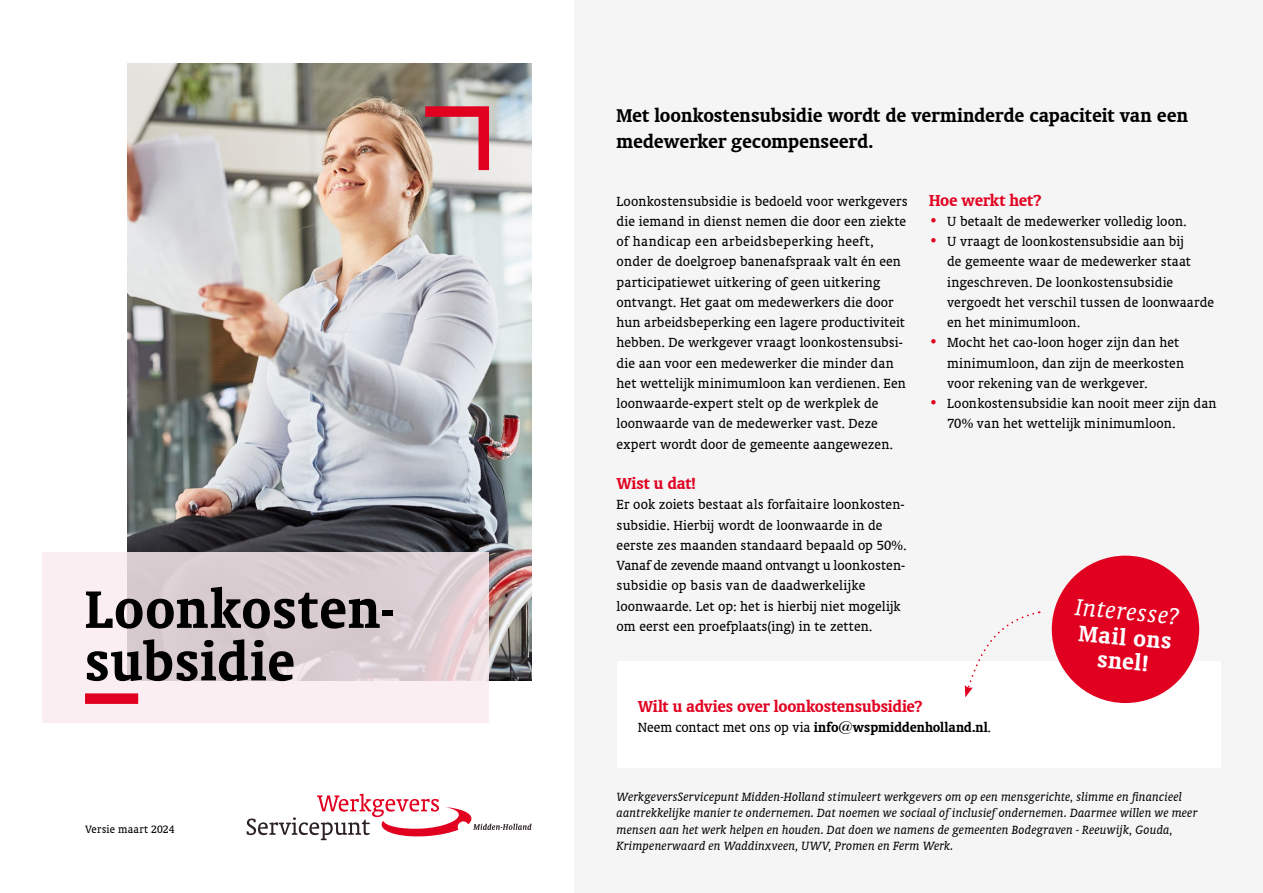
<style>
.page{position:relative;width:1263px;height:893px;background:#fff}
.page>*{position:absolute;margin:0;border:0;box-sizing:border-box;transform-origin:0 0}
.t1{font:700 60px/52.5px "Oranda BT";letter-spacing:.01em;color:#000}
.t2{font:italic 26.55px "Oranda BT";color:#fff}
.t3{font:700 25.35px/24.3px "Oranda BT";color:#fff;text-align:center}
.t4{font:700 21px/25.5px "Oranda BT";letter-spacing:-.005em;color:#000}
.t5{font:700 18px "Oranda BT";letter-spacing:-.015em;color:#e10020}
.t6{font:15px/20.2px "Oranda BT";letter-spacing:.005em;color:#000}
.t7{font:700 15px "Oranda BT";color:#000}
.t8{font:italic 13.5px/16.5px "Oranda BT";letter-spacing:.01em;color:#000}
.t9{font:12px "Oranda BT";letter-spacing:.015em;color:#000}
.s1{color:#e10020}
.s2{font-weight:400}
</style>
<div class="page">
<div style="left:574px;top:0;width:689px;height:893px;background:#f5f5f5"></div>
<img style="left:128px;top:64px;width:403px;height:616px">
<svg style="left:43px;top:553px;width:446px;height:170px;background:#e7dade"></svg>
<svg style="left:415px;top:101px;width:79px;height:80px;background:#cb9c9d"></svg>
<div style="left:617px;top:661px;width:603px;height:106px;background:#fff"></div>
<svg style="left:247px;top:794px;width:284px;height:46px"></svg>
<div style="left:85px;top:693px;width:53px;height:11px;background:#e10020"></div>
<div style="left:1052px;top:556px;width:147px;height:147px;background:#e10020;border-radius:50%"></div>
<svg style="left:965px;top:611px;width:75px;height:86px"></svg>
<h1 class="t1" style="left:85px;top:581px;width:309px">Loonkosten&shy;subsidie</h1>
<p class="t9" style="left:85px;top:823px;width:91px">Versie maart 2024</p>
<h3 class="t4" style="left:617px;top:102px;width:573px">Met loonkostensubsidie wordt de verminderde capaciteit van een medewerker gecompenseerd.</h3>
<p class="t6" style="left:617px;top:191px;width:293px">Loonkostensubsidie is bedoeld voor werkgevers die iemand in dienst nemen die door een ziekte of handicap een arbeidsbeperking heeft, onder de doelgroep banenafspraak valt én een participatiewet uitkering of geen uitkering ontvangt. Het gaat om medewerkers die door hun arbeidsbeperking een lagere productiviteit hebben. De werkgever vraagt loonkostensubsi&shy;die aan voor een medewerker die minder dan het wettelijk minimumloon kan verdienen. Een loonwaarde-expert stelt op de werkplek de loonwaarde van de medewerker vast. Deze expert wordt door de gemeente aangewezen.</p>
<p class="t5" style="left:617px;top:473px;width:81px">Wist u dat!</p>
<p class="t6" style="left:617px;top:494px;width:292px">Er ook zoiets bestaat als forfaitaire loonkosten&shy;subsidie. Hierbij wordt de loonwaarde in de eerste zes maanden standaard bepaald op 50%.<br>Vanaf de zevende maand ontvangt u loonkosten&shy;subsidie op basis van de daadwerkelijke loonwaarde. Let op: het is hierbij niet mogelijk om eerst een proefplaats(ing) in te zetten.</p>
<p class="t5" style="left:929px;top:189px;width:114px">Hoe werkt het?</p>
<p class="t6" style="left:929px;top:211px;width:259px"><span class="s1">•</span> U betaalt de medewerker volledig loon.</p>
<p class="t6" style="left:947px;top:231px;width:268px;text-indent:-18px"><span class="s1">•</span> U vraagt de loonkostensubsidie aan bij<br>de gemeente waar de medewerker staat ingeschreven. De loonkostensubsidie vergoedt het verschil tussen de loonwaarde en het minimumloon.</p>
<p class="t6" style="left:947px;top:332px;width:238px;text-indent:-18px"><span class="s1">•</span> Mocht het cao-loon hoger zijn dan het minimumloon, dan zijn de meerkosten voor rekening van de werkgever.</p>
<p class="t6" style="left:947px;top:393px;width:271px;text-indent:-18px"><span class="s1">•</span> Loonkostensubsidie kan nooit meer zijn dan<br>70% van het wettelijk minimumloon.</p>
<h2 class="t2" style="left:1077px;top:592px;width:106px;rotate:5deg">Interesse?</h2>
<h3 class="t3" style="left:1080px;top:621px;width:94px;rotate:5deg">Mail ons snel!</h3>
<p class="t5" style="left:638px;top:695px;width:286px">Wilt u advies over loonkostensubsidie?</p>
<p class="t7" style="left:638px;top:718px;width:355px"><span class="s2">Neem contact met ons op via</span> info@wspmiddenholland.nl<span class="s2">.</span></p>
<p class="t8" style="left:617px;top:788px;width:582px">WerkgeversServicepunt Midden-Holland stimuleert werkgevers om op een mensgerichte, slimme en financieel aantrekkelijke manier te ondernemen. Dat noemen we sociaal of inclusief ondernemen. Daarmee willen we meer mensen aan het werk helpen en houden. Dat doen we namens de gemeenten Bodegraven - Reeuwijk, Gouda, Krimpenerwaard en Waddinxveen, UWV, Promen en Ferm Werk.</p>
</div>
